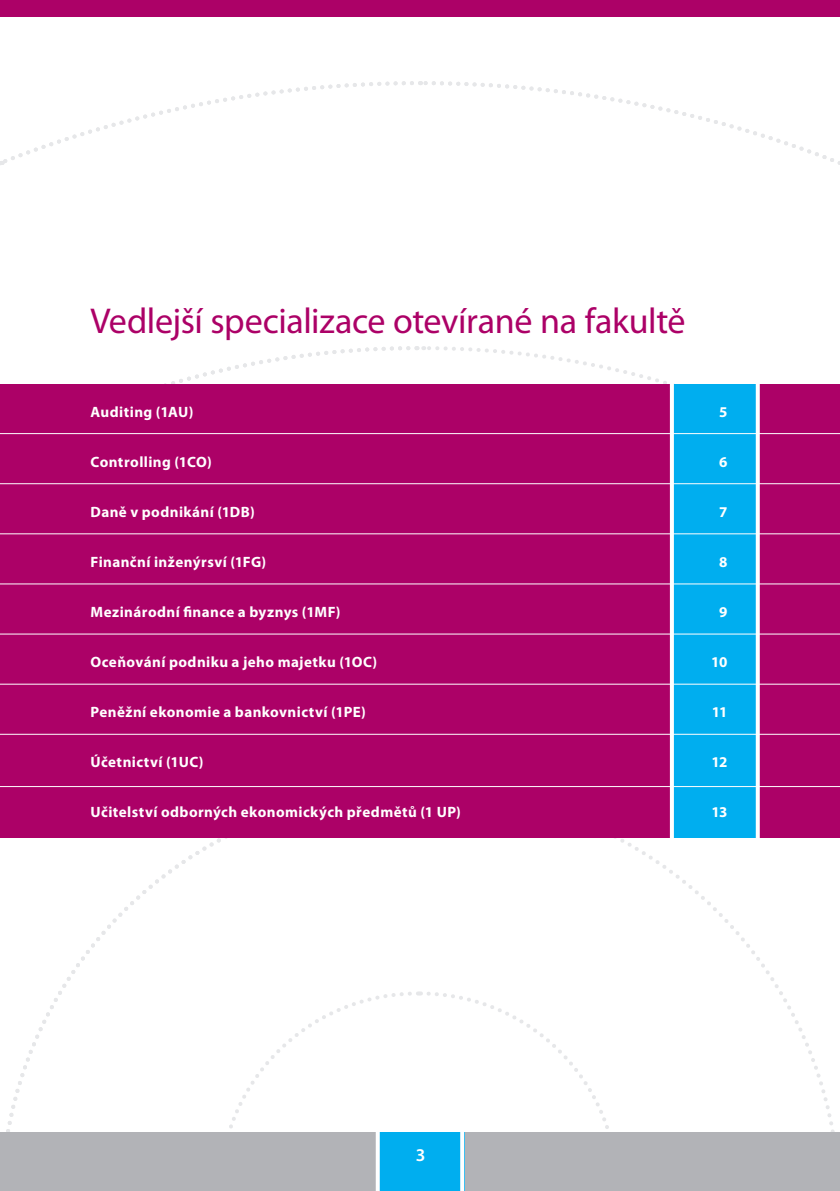
<style>
.page{position:relative;width:840px;height:1191px;background:#fff}
.page>*{position:absolute;margin:0;border:0;box-sizing:border-box;transform-origin:0 0}
.NAD_NADPIS{font:36px "Myriad Pro";letter-spacing:-.01em;color:#ac0167}
.t1{font:600 18px "Myriad Pro";color:#fff}
.text{font:700 15px "Myriad Pro";letter-spacing:.03em;color:#fff}
</style>
<div class="page">
<div style="left:0;top:0;width:839px;height:17px;background:#ac0167"></div>
<svg style="left:6px;top:838px;width:221px;height:294px"></svg>
<svg style="left:216px;top:989px;width:393px;height:143px"></svg>
<svg style="left:164px;top:346px;width:247px;height:38px"></svg>
<svg style="left:424px;top:346px;width:243px;height:38px"></svg>
<svg style="left:0;top:81px;width:840px;height:84px"></svg>
<div style="left:0;top:1132px;width:839px;height:59px;background:#b2b3b7"></div>
<div style="left:377px;top:1132px;width:87px;height:59px;background:#00aeef"></div>
<svg style="left:375px;top:1116px;width:4px;height:75px"></svg>
<svg style="left:460px;top:1116px;width:4px;height:75px"></svg>
<div style="left:0;top:384px;width:839px;height:454px;background:#ac0167"></div>
<div style="left:671px;top:384px;width:87px;height:454px;background:#00aeef"></div>
<hr style="left:0;top:433px;width:839px;height:1px;background:#fff">
<hr style="left:0;top:483px;width:839px;height:1px;background:#fff">
<hr style="left:0;top:533px;width:839px;height:1px;background:#fff">
<hr style="left:0;top:583px;width:839px;height:1px;background:#fff">
<hr style="left:0;top:633px;width:839px;height:1px;background:#fff">
<hr style="left:0;top:683px;width:839px;height:1px;background:#fff">
<hr style="left:0;top:734px;width:839px;height:1px;background:#fff">
<hr style="left:0;top:786px;width:839px;height:1px;background:#fff">
<svg style="left:669px;top:384px;width:4px;height:454px;background:#ecc6dd"></svg>
<svg style="left:755px;top:384px;width:4px;height:454px;background:#cdeffb"></svg>
<p class="NAD_NADPIS" style="left:90px;top:299px;width:596px">Vedlejší specializace otevírané na fakultě</p>
<p class="text" style="left:90px;top:402px;width:104px">Auditing (1AU)</p>
<p class="text" style="left:718px;top:402px;width:10px">5</p>
<p class="text" style="left:90px;top:452px;width:123px">Controlling (1CO)</p>
<p class="text" style="left:718px;top:452px;width:10px">6</p>
<p class="text" style="left:90px;top:502px;width:166px">Daně v podnikání (1DB)</p>
<p class="text" style="left:718px;top:502px;width:10px">7</p>
<p class="text" style="left:90px;top:552px;width:177px">Finanční inženýrsví (1FG)</p>
<p class="text" style="left:718px;top:552px;width:10px">8</p>
<p class="text" style="left:90px;top:602px;width:251px">Mezinárodní finance a byznys (1MF)</p>
<p class="text" style="left:718px;top:602px;width:10px">9</p>
<p class="text" style="left:90px;top:652px;width:288px">Oceňování podniku a jeho majetku (1OC)</p>
<p class="text" style="left:710px;top:652px;width:18px">10</p>
<p class="text" style="left:90px;top:702px;width:276px">Peněžní ekonomie a bankovnictví (1PE)</p>
<p class="text" style="left:711px;top:702px;width:17px">11</p>
<p class="text" style="left:90px;top:752px;width:114px">Účetnictví (1UC)</p>
<p class="text" style="left:711px;top:752px;width:18px">12</p>
<p class="text" style="left:90px;top:802px;width:371px">Učitelství odborných ekonomických předmětů (1 UP)</p>
<p class="text" style="left:711px;top:802px;width:18px">13</p>
<p class="t1" style="left:415px;top:1143px;width:11px">3</p>
</div>
